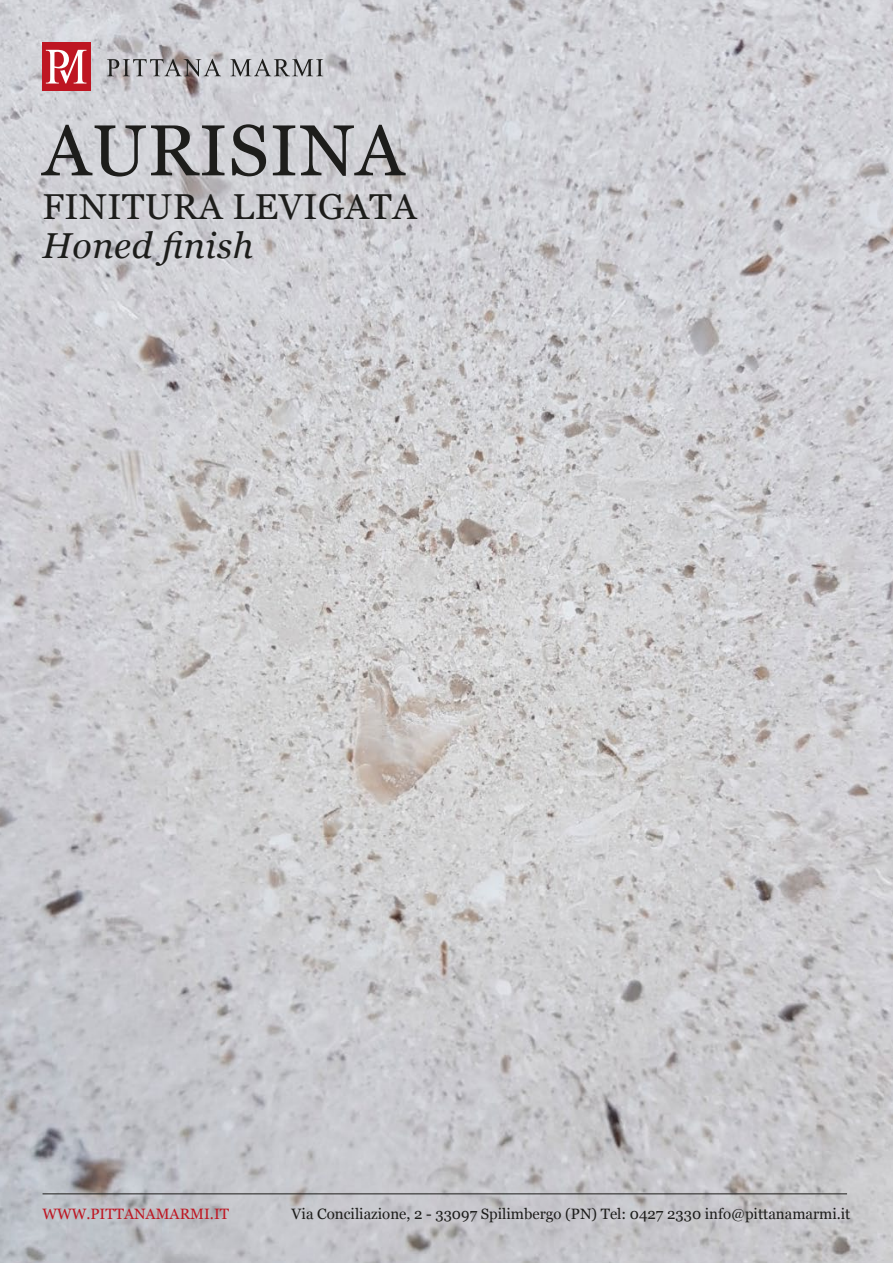
<style>
.page{position:relative;width:893px;height:1263px;background:#fff}
.page>*{position:absolute;margin:0;border:0;box-sizing:border-box;transform-origin:0 0}
.t1{font:72px "Georgia";letter-spacing:.015em;color:#1d1d1b}
.t2{font:36px "Georgia";letter-spacing:.015em;color:#1d1d1b}
.t3{font:italic 36px "Georgia";letter-spacing:.015em;color:#1d1d1b}
.t4{font:15px "Georgia";color:#1d1d1b}
.t5{font:15px "Georgia";color:#be1622}
</style>
<div class="page">
<img style="left:0;top:0;width:893px;height:1263px">
<hr style="left:43px;top:1193px;width:804px;height:1px;background:#1d1d1b">
<div style="left:43px;top:43px;width:48px;height:48px;background:#be1622"></div>
<svg style="left:46px;top:50px;width:40px;height:34px"></svg>
<svg style="left:107px;top:59px;width:114px;height:18px"></svg>
<svg style="left:230px;top:59px;width:93px;height:17px"></svg>
<h1 class="t1" style="left:43px;top:98px;width:363px">AURISINA</h1>
<h2 class="t2" style="left:43px;top:180px;width:376px">FINITURA LEVIGATA</h2>
<h2 class="t3" style="left:43px;top:220px;width:212px">Honed finish</h2>
<p class="t5" style="left:43px;top:1203px;width:188px">WWW.PITTANAMARMI.IT</p>
<p class="t4" style="left:292px;top:1203px;width:560px">Via Conciliazione, 2 - 33097 Spilimbergo (PN) Tel: 0427 2330 info@pittanamarmi.it</p>
</div>
